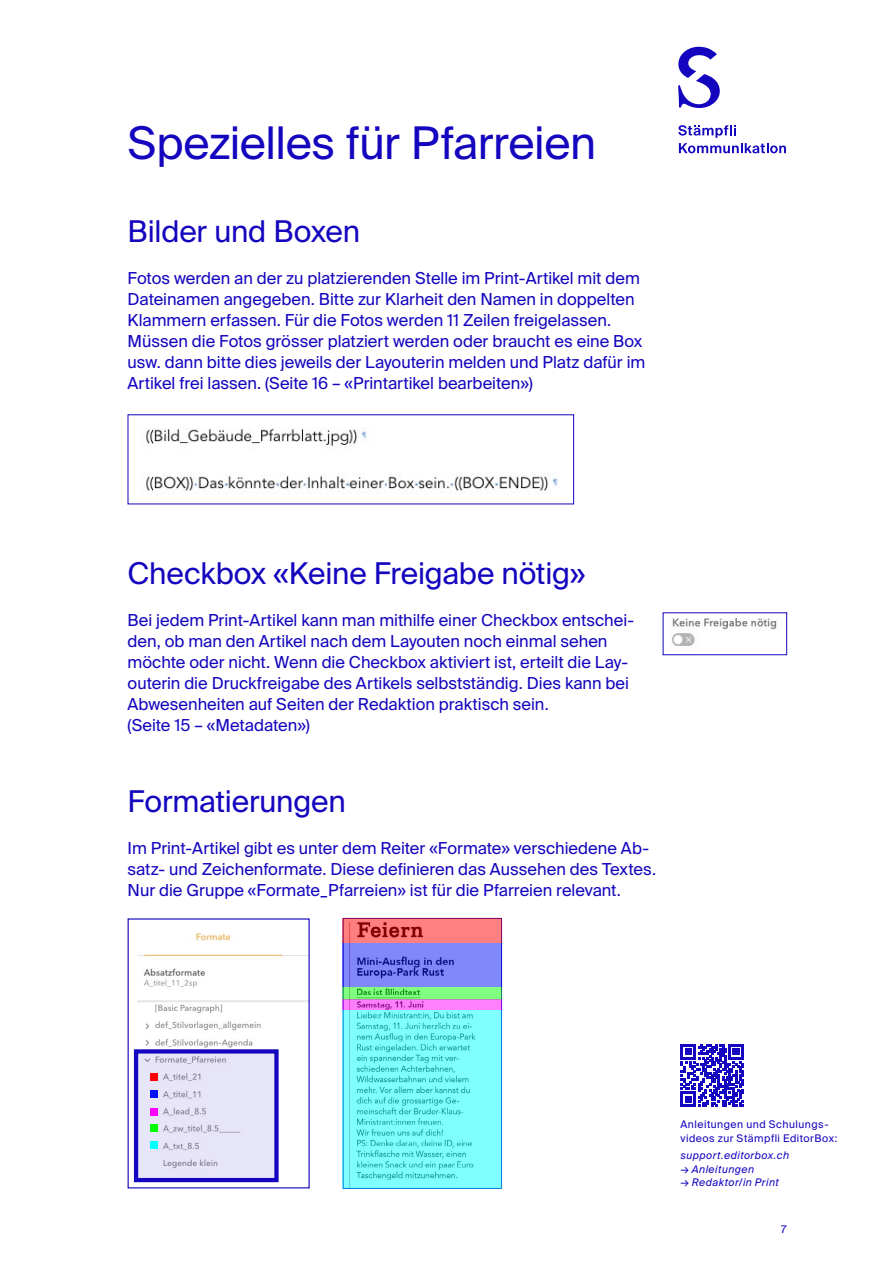
<style>
.page{position:relative;width:893px;height:1263px;background:#fff}
.page>*{position:absolute;margin:0;border:0;box-sizing:border-box;transform-origin:0 0}
.t1{font:45px "Suisse Intl";letter-spacing:-.01em;color:#1405be}
.t2{font:30px "Suisse Intl";letter-spacing:-.005em;color:#1405be}
.t3{font:16.5px/21px "Suisse Intl";color:#1405be}
.t4{font:10.5px/13.5px "Suisse Intl";letter-spacing:.045em;color:#1405be}
.t5{font:italic 10.5px "Suisse Intl";letter-spacing:.045em;color:#1405be}
</style>
<div class="page">
<svg style="left:678px;top:125px;width:108px;height:28px"></svg>
<svg style="left:678px;top:47px;width:42px;height:61px"></svg>
<svg style="left:681px;top:1044px;width:63px;height:63px"></svg>
<img style="left:146px;top:428px;width:412px;height:66px">
<img style="left:671px;top:618px;width:106px;height:28px">
<svg style="left:343px;top:918px;width:159px;height:25px;background:#ec6c71"></svg>
<svg style="left:343px;top:943px;width:159px;height:44px;background:#747cef"></svg>
<svg style="left:343px;top:987px;width:159px;height:13px;background:#79e97a"></svg>
<svg style="left:343px;top:1000px;width:159px;height:10px;background:#f474f4"></svg>
<svg style="left:343px;top:1010px;width:159px;height:178px;background:#73f2f3"></svg>
<img style="left:137px;top:932px;width:171px;height:116px">
<svg style="left:139px;top:1054px;width:135px;height:123px;background:#e2e1f3"></svg>
<div style="left:134px;top:1049px;width:145px;height:133px;border:4px solid #1405be"></div>
<div style="left:150px;top:1073px;width:8px;height:7px;background:#f00"></div>
<div style="left:150px;top:1089px;width:8px;height:8px;background:#0011f6"></div>
<div style="left:150px;top:1107px;width:8px;height:8px;background:#f0f"></div>
<div style="left:150px;top:1124px;width:8px;height:8px;background:#0f0"></div>
<div style="left:150px;top:1141px;width:8px;height:8px;background:#0ff"></div>
<h1 class="t1" style="left:128px;top:117px;width:470px">Spezielles für Pfarreien</h1>
<h2 class="t2" style="left:128px;top:214px;width:234px">Bilder und Boxen</h2>
<p class="t3" style="left:128px;top:268px;width:519px">Fotos werden an der zu platzierenden Stelle im Print-Artikel mit dem Dateinamen angegeben. Bitte zur Klarheit den Namen in doppelten Klammern erfassen. Für die Fotos werden 11 Zeilen freigelassen.<br>Müssen die Fotos grösser platziert werden oder braucht es eine Box usw. dann bitte dies jeweils der Layouterin melden und Platz dafür im Artikel frei lassen. (Seite 16 – «Printartikel bearbeiten»)</p>
<h2 class="t2" style="left:128px;top:556px;width:459px">Checkbox «Keine Freigabe nötig»</h2>
<p class="t3" style="left:128px;top:610px;width:508px">Bei jedem Print-Artikel kann man mithilfe einer Checkbox entschei&shy;den, ob man den Artikel nach dem Layouten noch einmal sehen möchte oder nicht. Wenn die Checkbox aktiviert ist, erteilt die Lay&shy;outerin die Druckfreigabe des Artikels selbstständig. Dies kann bei Abwesenheiten auf Seiten der Redaktion praktisch sein.<br>(Seite 15 – «Metadaten»)</p>
<h2 class="t2" style="left:128px;top:784px;width:220px">Formatierungen</h2>
<p class="t3" style="left:128px;top:838px;width:530px">Im Print-Artikel gibt es unter dem Reiter «Formate» verschiedene Ab&shy;satz- und Zeichenformate. Diese definieren das Aussehen des Textes.<br>Nur die Gruppe «Formate_Pfarreien» ist für die Pfarreien relevant.</p>
<p class="t4" style="left:680px;top:1118px;width:158px">Anleitungen und Schulungs&shy;videos zur Stämpfli EditorBox:</p>
<p class="t5" style="left:680px;top:1149px;width:110px">support.editorbox.ch</p>
<p class="t5" style="left:680px;top:1163px;width:75px">→ Anleitungen</p>
<p class="t5" style="left:680px;top:1176px;width:100px">→ Redaktor/in Print</p>
<p class="t4" style="left:781px;top:1222px;width:7px">7</p>
</div>
